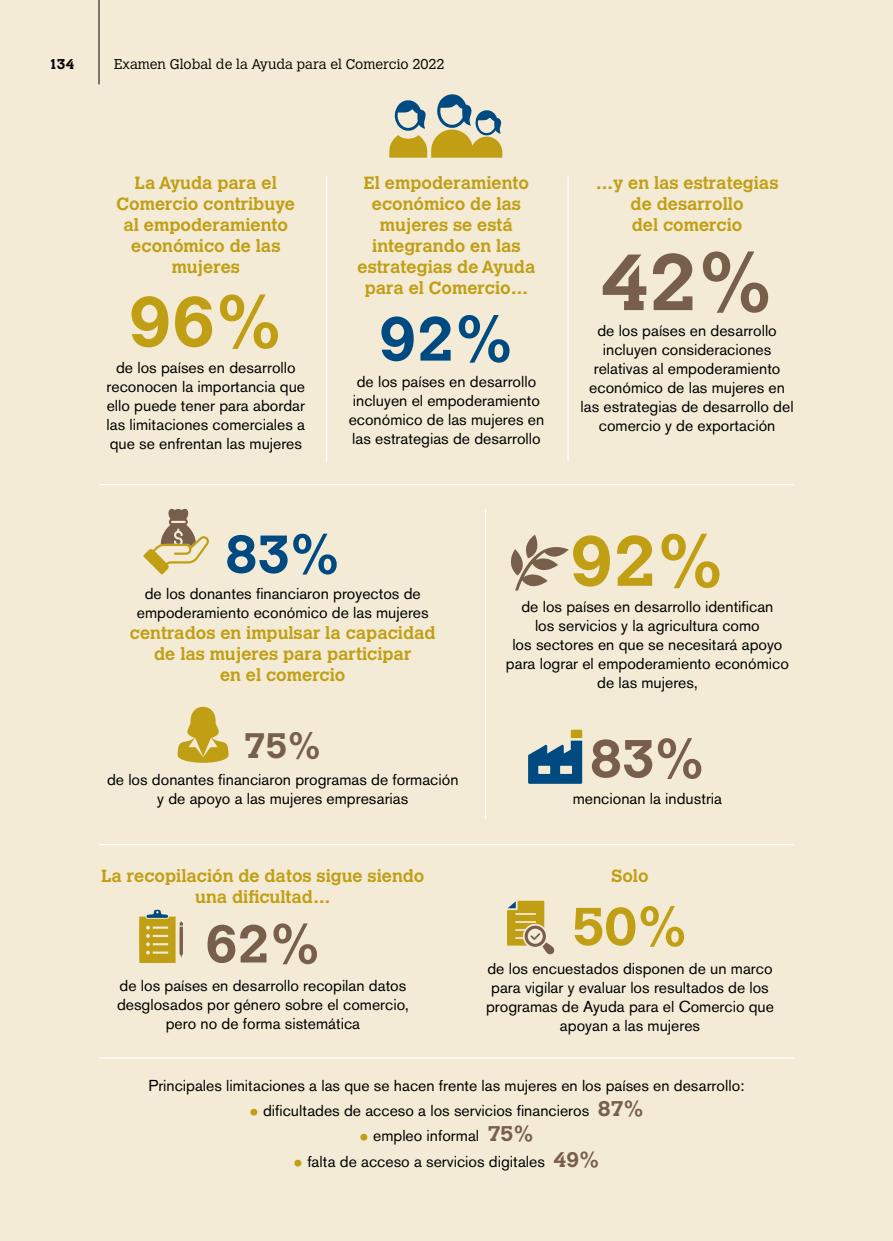
<style>
.page{position:relative;width:893px;height:1241px;background:#fff}
.page>*{position:absolute;margin:0;border:0;box-sizing:border-box;transform-origin:0 0}
.t1{font:700 78.75px "Calvert MT Std";color:#785f4b}
.t2{font:700 70px "Calvert MT Std";color:#c19f15}
.t3{font:700 61.25px "Calvert MT Std";color:#004a82}
.t4{font:700 52.5px "Calvert MT Std";color:#785f4b}
.t5{font:700 52.5px "Calvert MT Std";color:#004a82}
.t6{font:700 52.5px "Calvert MT Std";color:#c19f15}
.t7{font:700 35px "Calvert MT Std";color:#785f4b}
.t8{font:700 17.5px/21px "Calvert MT Std";color:#c19f15;text-align:center}
.t9{font:15.75px/18.9px "Akzidenz Grotesk BE";color:#000;text-align:center}
.t10{font:300 14px "Calvert MT Std";color:#000}
.t11{font:700 14px "Calvert MT Std";color:#000}
.s1{font-family:"Calvert MT Std";font-size:28px;color:#c19f15}
.s2{font-family:"Calvert MT Std";font-weight:700;font-size:21px;color:#785f4b}
</style>
<div class="page">
<div style="left:0;top:0;width:893px;height:1240px;background:#f3ebd5"></div>
<hr style="left:99px;top:0;width:1px;height:84px;background:#000">
<hr style="left:326px;top:176px;width:1px;height:285px;background:#fff">
<hr style="left:567px;top:176px;width:2px;height:285px;background:#fff">
<hr style="left:485px;top:508px;width:1px;height:311px;background:#fff">
<hr style="left:99px;top:843px;width:695px;height:2px;background:#fff">
<hr style="left:99px;top:1057px;width:695px;height:1px;background:#fff">
<hr style="left:99px;top:484px;width:695px;height:1px;background:#fff">
<svg style="left:143px;top:508px;width:66px;height:66px"></svg>
<svg style="left:178px;top:706px;width:51px;height:56px"></svg>
<svg style="left:389px;top:94px;width:113px;height:64px"></svg>
<svg style="left:511px;top:535px;width:58px;height:55px"></svg>
<svg style="left:528px;top:729px;width:54px;height:54px"></svg>
<svg style="left:139px;top:909px;width:44px;height:53px"></svg>
<svg style="left:507px;top:900px;width:48px;height:54px"></svg>
<p class="t11" style="left:49px;top:56px;width:27px">134</p>
<p class="t10" style="left:114px;top:57px;width:332px">Examen Global de la Ayuda para el Comercio 2022</p>
<p class="t8" style="left:117px;top:172px;width:180px">La Ayuda para el<br>Comercio contribuye al empoderamiento económico de las mujeres</p>
<h2 class="t2" style="left:129px;top:277px;width:155px">96%</h2>
<p class="t9" style="left:107px;top:377px;width:200px;text-align:justify">reconocen la importancia que ello puede tener para abordar las limitaciones comerciales a que se enfrentan las mujeres</p>
<p class="t9" style="left:116px;top:358px;width:181px">de los países en desarrollo</p>
<p class="t8" style="left:358px;top:172px;width:179px">El empoderamiento económico de las mujeres se está integrando en las estrategias de Ayuda para el Comercio…</p>
<h3 class="t3" style="left:379px;top:300px;width:136px">92%</h3>
<p class="t9" style="left:349px;top:391px;width:197px;text-align:left">incluyen el empoderamiento económico de las mujeres en las estrategias de desarrollo</p>
<p class="t9" style="left:357px;top:372px;width:181px">de los países en desarrollo</p>
<p class="t8" style="left:596px;top:172px;width:184px">…y en las estrategias de desarrollo<br>del comercio</p>
<h1 class="t1" style="left:600px;top:232px;width:175px">42%</h1>
<p class="t9" style="left:581px;top:340px;width:214px">incluyen consideraciones relativas al empoderamiento económico de las mujeres en las estrategias de desarrollo del comercio y de exportación</p>
<p class="t9" style="left:597px;top:321px;width:181px">de los países en desarrollo</p>
<h3 class="t5" style="left:225px;top:521px;width:117px">83%</h3>
<p class="t9" style="left:137px;top:584px;width:293px">de los donantes financiaron proyectos de empoderamiento económico de las mujeres</p>
<p class="t8" style="left:130px;top:622px;width:307px">centrados en impulsar la capacidad de las mujeres para participar<br>en el comercio</p>
<h3 class="t7" style="left:244px;top:723px;width:78px">75%</h3>
<p class="t9" style="left:107px;top:769px;width:353px">de los donantes financiaron programas de formación y de apoyo a las mujeres empresarias</p>
<h2 class="t2" style="left:570px;top:516px;width:155px">92%</h2>
<p class="t9" style="left:506px;top:616px;width:284px">los servicios y la agricultura como<br>los sectores en que se necesitará apoyo para lograr el empoderamiento económico de las mujeres,</p>
<p class="t9" style="left:521px;top:597px;width:253px">de los países en desarrollo identifican</p>
<h3 class="t4" style="left:590px;top:725px;width:117px">83%</h3>
<p class="t9" style="left:573px;top:788px;width:151px">mencionan la industria</p>
<p class="t8" style="left:101px;top:864px;width:325px">La recopilación de datos sigue siendo una dificultad…</p>
<p class="t8" style="left:611px;top:864px;width:39px">Solo</p>
<h3 class="t4" style="left:205px;top:910px;width:117px">62%</h3>
<p class="t9" style="left:117px;top:976px;width:293px">de los países en desarrollo recopilan datos desglosados por género sobre el comercio, pero no de forma sistemática</p>
<h3 class="t6" style="left:572px;top:893px;width:117px">50%</h3>
<p class="t9" style="left:486px;top:958px;width:290px">de los encuestados disponen de un marco para vigilar y evaluar los resultados de los programas de Ayuda para el Comercio que apoyan a las mujeres</p>
<p class="t9" style="left:148px;top:1075px;width:597px">Principales limitaciones a las que se hacen frente las mujeres en los países en desarrollo:</p>
<p class="t9" style="left:249px;top:1100px;width:396px"><span class="s1">•</span> dificultades de acceso a los servicios financieros <span class="s2">87%</span></p>
<p class="t9" style="left:359px;top:1126px;width:176px"><span class="s1">•</span> empleo informal <span class="s2">75%</span></p>
<p class="t9" style="left:293px;top:1151px;width:308px"><span class="s1">•</span> falta de acceso a servicios digitales <span class="s2">49%</span></p>
</div>
